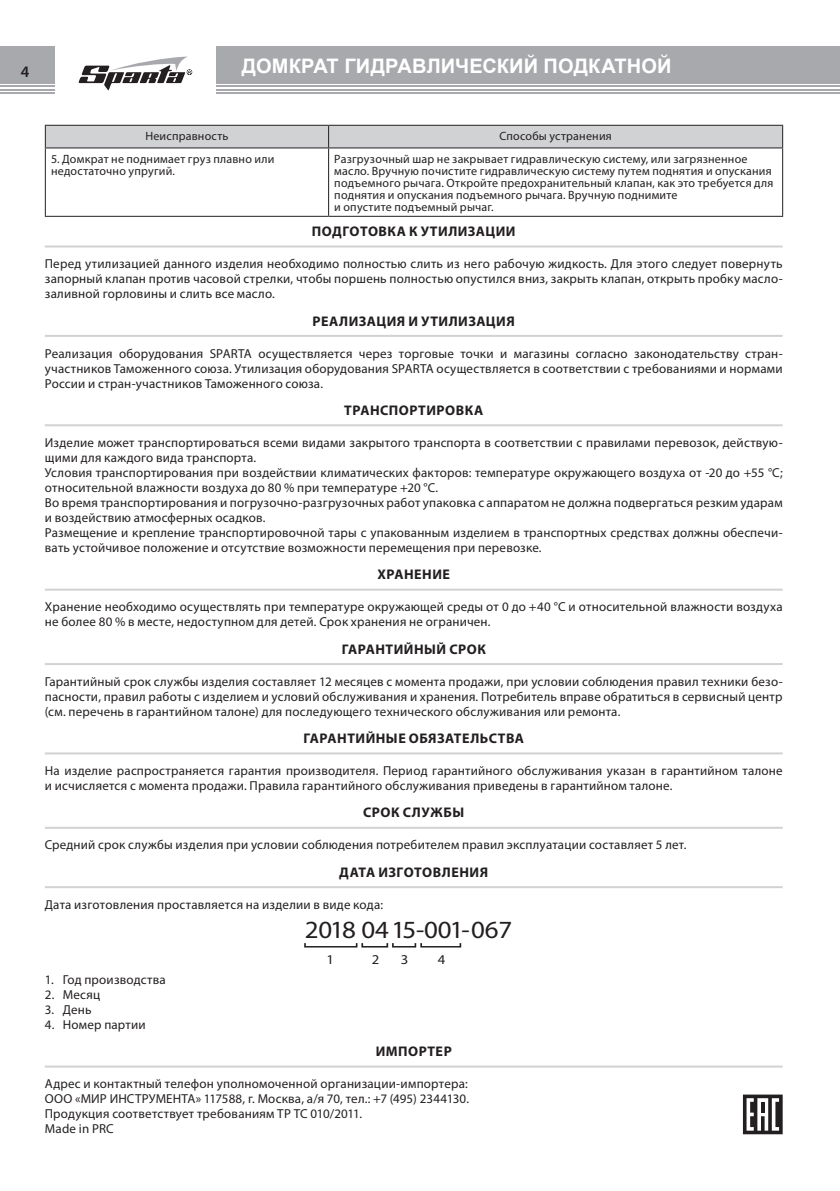
<style>
.page{position:relative;width:840px;height:1191px;background:#fff}
.page>*{position:absolute;margin:0;border:0;box-sizing:border-box;transform-origin:0 0}
.t1{font:24.8px "Myriad Pro";letter-spacing:-.005em;color:#231f20;scale:1.09 1}
.t2{font:700 20px "Arial";letter-spacing:.005em;color:#fff}
.t3{font:600 16px "Myriad Pro";color:#231f20}
.Заголовок{font:700 14px "Myriad Pro";letter-spacing:.035em;color:#231f20}
.t4{font:13.6px "Myriad Pro";color:#231f20;scale:1.09 1}
.Текст{font:13px/15px "Myriad Pro";letter-spacing:.015em;color:#231f20}
.текст_в_таблице{font:12px/12px "Myriad Pro";letter-spacing:.02em;color:#231f20}
.текст_в_табл_шапка{font:12px "Myriad Pro";letter-spacing:.02em;color:#231f20}
</style>
<div class="page">
<div style="left:0;top:46px;width:55px;height:37px;background:#a8a9ad"></div>
<hr style="left:0;top:85px;width:55px;height:2px;background:#a8a9ad">
<hr style="left:0;top:93px;width:55px;height:1px;background:#a8a9ad">
<hr style="left:0;top:89px;width:55px;height:2px;background:#a8a9ad">
<div style="left:216px;top:46px;width:623px;height:37px;background:#a8a9ad"></div>
<hr style="left:216px;top:85px;width:623px;height:2px;background:#a8a9ad">
<hr style="left:216px;top:93px;width:623px;height:1px;background:#a8a9ad">
<hr style="left:216px;top:89px;width:623px;height:2px;background:#a8a9ad">
<svg style="left:79px;top:57px;width:113px;height:33px"></svg>
<hr style="left:45px;top:245px;width:737px;height:2px;background:#d1d2d4">
<hr style="left:45px;top:335px;width:737px;height:2px;background:#d1d2d4">
<hr style="left:45px;top:424px;width:737px;height:2px;background:#d1d2d4">
<hr style="left:45px;top:588px;width:737px;height:2px;background:#d1d2d4">
<hr style="left:45px;top:663px;width:737px;height:2px;background:#d1d2d4">
<hr style="left:45px;top:752px;width:737px;height:2px;background:#d1d2d4">
<hr style="left:45px;top:826px;width:737px;height:2px;background:#d1d2d4">
<hr style="left:45px;top:886px;width:737px;height:2px;background:#d1d2d4">
<hr style="left:45px;top:1065px;width:737px;height:2px;background:#d1d2d4">
<hr style="left:45px;top:148px;width:1px;height:68px;background:#231f20">
<hr style="left:328px;top:148px;width:1px;height:68px;background:#231f20">
<hr style="left:781px;top:148px;width:1px;height:68px;background:#231f20">
<hr style="left:45px;top:216px;width:283px;height:1px;background:#231f20">
<hr style="left:328px;top:216px;width:454px;height:1px;background:#231f20">
<div style="left:45px;top:125px;width:737px;height:22px;background:#d1d2d4"></div>
<hr style="left:45px;top:147px;width:283px;height:1px;background:#231f20">
<hr style="left:328px;top:147px;width:454px;height:1px;background:#231f20">
<div style="left:304px;top:942px;width:53px;height:5px;border:2px solid #231f20"></div>
<div style="left:420px;top:942px;width:41px;height:5px;border:2px solid #231f20"></div>
<div style="left:361px;top:942px;width:27px;height:5px;border:2px solid #231f20"></div>
<div style="left:392px;top:942px;width:24px;height:5px;border:2px solid #231f20"></div>
<svg style="left:742px;top:1094px;width:40px;height:40px"></svg>
<svg style="left:760px;top:1102px;width:4px;height:10px"></svg>
<p class="t3" style="left:21px;top:62px;width:10px">4</p>
<h2 class="t2" style="left:242px;top:53px;width:431px">ДОМКРАТ ГИДРАВЛИЧЕСКИЙ ПОДКАТНОЙ</h2>
<p class="текст_в_табл_шапка" style="left:145px;top:128px;width:85px">Неисправность</p>
<p class="текст_в_табл_шапка" style="left:499px;top:128px;width:114px">Способы устранения</p>
<p class="текст_в_таблице" style="left:51px;top:152px;width:225px">5. Домкрат не поднимает груз плавно или недостаточно упругий.</p>
<p class="текст_в_таблице" style="left:334px;top:152px;width:440px">Разгрузочный шар не закрывает гидравлическую систему, или загрязненное масло. Вручную почистите гидравлическую систему путем поднятия и опускания подъемного рычага. Откройте предохранительный клапан, как это требуется для поднятия и опускания подъемного рычага. Вручную поднимите<br>и опустите подъемный рычаг.</p>
<p class="Заголовок" style="left:312px;top:222px;width:205px">ПОДГОТОВКА К УТИЛИЗАЦИИ</p>
<p class="Текст" style="left:45px;top:256px;width:739px;text-align:justify">Перед утилизацией данного изделия необходимо полностью слить из него рабочую жидкость. Для этого следует повернуть запорный клапан против часовой стрелки, чтобы поршень полностью опустился вниз, закрыть клапан, открыть пробку масло&shy;заливной горловины и слить все масло.</p>
<p class="Заголовок" style="left:312px;top:312px;width:203px">РЕАЛИЗАЦИЯ И УТИЛИЗАЦИЯ</p>
<p class="Текст" style="left:45px;top:345px;width:739px;text-align:justify">Реализация оборудования SPARTA осуществляется через торговые точки и магазины согласно законодательству стран&shy;участников Таможенного союза. Утилизация оборудования SPARTA осуществляется в соответствии с требованиями и нормами России и стран-участников Таможенного союза.</p>
<p class="Заголовок" style="left:344px;top:401px;width:140px">ТРАНСПОРТИРОВКА</p>
<p class="Текст" style="left:45px;top:435px;width:739px">Изделие может транспортироваться всеми видами закрытого транспорта в соответствии с правилами перевозок, действую&shy;щими для каждого вида транспорта.</p>
<p class="Текст" style="left:45px;top:465px;width:739px">Условия транспортирования при воздействии климатических факторов: температуре окружающего воздуха от -20 до +55 °С; относительной влажности воздуха до 80 % при температуре +20 °С.</p>
<p class="Текст" style="left:45px;top:495px;width:738px">Во время транспортирования и погрузочно-разгрузочных работ упаковка с аппаратом не должна подвергаться резким ударам и воздействию атмосферных осадков.</p>
<p class="Текст" style="left:45px;top:525px;width:739px">Размещение и крепление транспортировочной тары с упакованным изделием в транспортных средствах должны обеспечи&shy;вать устойчивое положение и отсутствие возможности перемещения при перевозке.</p>
<p class="Заголовок" style="left:377px;top:565px;width:74px">ХРАНЕНИЕ</p>
<p class="Текст" style="left:45px;top:599px;width:739px">Хранение необходимо осуществлять при температуре окружающей среды от 0 до +40 °С и относительной влажности воздуха не более 80 % в месте, недоступном для детей. Срок хранения не ограничен.</p>
<p class="Заголовок" style="left:341px;top:640px;width:145px">ГАРАНТИЙНЫЙ СРОК</p>
<p class="Текст" style="left:45px;top:673px;width:739px;text-align:justify">Гарантийный срок службы изделия составляет 12 месяцев с момента продажи, при условии соблюдения правил техники безо&shy;пасности, правил работы с изделием и условий обслуживания и хранения. Потребитель вправе обратиться в сервисный центр (см. перечень в гарантийном талоне) для последующего технического обслуживания или ремонта.</p>
<p class="Заголовок" style="left:303px;top:729px;width:222px">ГАРАНТИЙНЫЕ ОБЯЗАТЕЛЬСТВА</p>
<p class="Текст" style="left:45px;top:763px;width:738px">На изделие распространяется гарантия производителя. Период гарантийного обслуживания указан в гарантийном талоне и исчисляется с момента продажи. Правила гарантийного обслуживания приведены в гарантийном талоне.</p>
<p class="Заголовок" style="left:363px;top:803px;width:102px">СРОК СЛУЖБЫ</p>
<p class="Текст" style="left:45px;top:837px;width:643px">Средний срок службы изделия при условии соблюдения потребителем правил эксплуатации составляет 5 лет.</p>
<p class="Заголовок" style="left:339px;top:863px;width:150px">ДАТА ИЗГОТОВЛЕНИЯ</p>
<p class="Текст" style="left:45px;top:896px;width:339px">Дата изготовления проставляется на изделии в виде кода:</p>
<p class="t1" style="left:305px;top:914px;width:192px">2018 0415-001-067</p>
<p class="t4" style="left:326px;top:951px;width:8px">1</p>
<p class="t4" style="left:371px;top:951px;width:8px">2</p>
<p class="t4" style="left:400px;top:951px;width:8px">3</p>
<p class="t4" style="left:437px;top:951px;width:8px">4</p>
<p class="Текст" style="left:45px;top:971px;width:122px">1. Год производства</p>
<p class="Текст" style="left:45px;top:986px;width:57px">2. Месяц</p>
<p class="Текст" style="left:45px;top:1001px;width:48px">3. День</p>
<p class="Текст" style="left:45px;top:1016px;width:102px">4. Номер партии</p>
<p class="Заголовок" style="left:375px;top:1042px;width:78px">ИМПОРТЕР</p>
<p class="Текст" style="left:45px;top:1076px;width:424px">Адрес и контактный телефон уполномоченной организации-импортера:</p>
<p class="Текст" style="left:45px;top:1091px;width:425px">ООО «МИР ИНСТРУМЕНТА» 117588, г. Москва, а/я 70, тел.: +7 (495) 2344130.</p>
<p class="Текст" style="left:45px;top:1106px;width:318px">Продукция соответствует требованиям ТР ТС 010/2011.</p>
<p class="Текст" style="left:45px;top:1121px;width:70px">Made in PRC</p>
</div>
